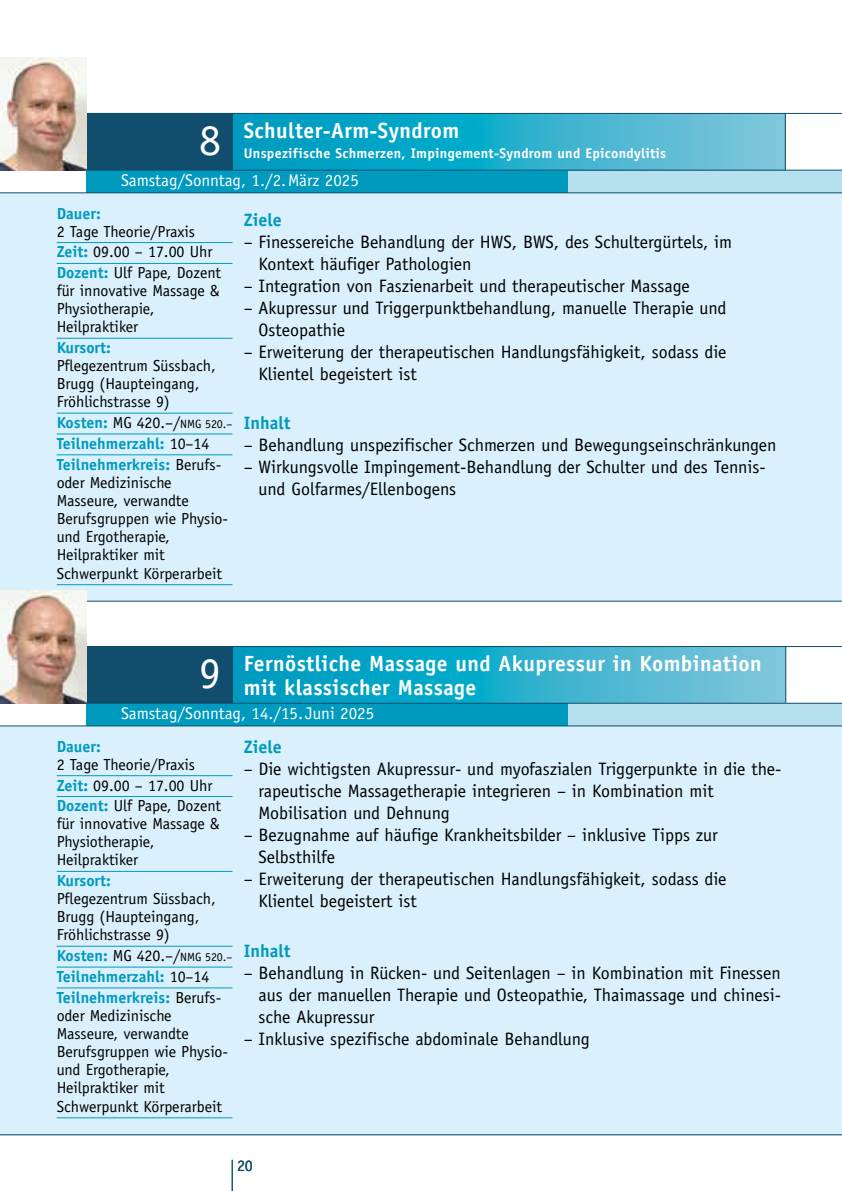
<style>
.page{position:relative;width:842px;height:1191px;background:#fff}
.page>*{position:absolute;margin:0;border:0;box-sizing:border-box;transform-origin:0 0}
.t1{font:44px "Officina Sans Std";color:#fff}
.t2{font:700 22px/24px "Officina Sans Std";letter-spacing:.02em;color:#fff}
.t3{font:18px/22px "Officina Sans Std";color:#000}
.t4{font:700 18px "Officina Sans Std";color:#009abf}
.t5{font:17px "Officina Sans Std";color:#fff}
.t6{font:16px/18.2px "Officina Sans Std";letter-spacing:-.005em;color:#000}
.t7{font:700 16px/20.8px "Officina Sans Std";color:#009abf}
.t8{font:16px "Officina Sans Std";color:#114e6e}
.t9{font:700 14px "Officina Sans Std";letter-spacing:.02em;color:#fff}
.s1{font-weight:700;color:#009abf}
.s2{font-weight:400;color:#000}
.s3{font-weight:400;font-size:12px;color:#000}
</style>
<div class="page">
<hr style="left:232px;top:1159px;width:1px;height:32px;background:#114e6e">
<div style="left:386px;top:170px;width:456px;height:23px;background:#b6e0ee"></div>
<div style="left:0;top:193px;width:842px;height:407px;background:#daf0fc"></div>
<div style="left:86px;top:170px;width:482px;height:23px;background:#009abf"></div>
<hr style="left:0;top:600px;width:842px;height:1px;background:#114e6e">
<div style="left:0;top:113px;width:232px;height:57px;background:#114e6e"></div>
<svg style="left:233px;top:114px;width:552px;height:56px;background:#2caecc"></svg>
<hr style="left:0;top:170px;width:842px;height:1px;background:#114e6e">
<hr style="left:57px;top:242px;width:175px;height:1px;background:#009abf">
<hr style="left:57px;top:263px;width:175px;height:1px;background:#009abf">
<hr style="left:57px;top:338px;width:175px;height:1px;background:#009abf">
<hr style="left:57px;top:413px;width:175px;height:1px;background:#009abf">
<hr style="left:57px;top:433px;width:175px;height:1px;background:#009abf">
<hr style="left:57px;top:454px;width:175px;height:1px;background:#009abf">
<hr style="left:57px;top:584px;width:175px;height:1px;background:#009abf">
<hr style="left:0;top:113px;width:842px;height:1px;background:#114e6e">
<hr style="left:0;top:192px;width:842px;height:1px;background:#114e6e">
<svg style="left:233px;top:647px;width:552px;height:55px;background:#2cafcc"></svg>
<div style="left:361px;top:703px;width:481px;height:23px;background:#b6e0ee"></div>
<div style="left:0;top:726px;width:842px;height:409px;background:#daf0fc"></div>
<div style="left:0;top:646px;width:232px;height:57px;background:#114e6e"></div>
<div style="left:86px;top:703px;width:482px;height:23px;background:#009abf"></div>
<hr style="left:0;top:1134px;width:842px;height:1px;background:#114e6e">
<hr style="left:0;top:646px;width:842px;height:1px;background:#114e6e">
<hr style="left:0;top:725px;width:842px;height:1px;background:#114e6e">
<hr style="left:57px;top:775px;width:175px;height:1px;background:#009abf">
<hr style="left:57px;top:796px;width:175px;height:1px;background:#009abf">
<hr style="left:57px;top:871px;width:175px;height:1px;background:#009abf">
<hr style="left:57px;top:946px;width:175px;height:1px;background:#009abf">
<hr style="left:57px;top:966px;width:175px;height:1px;background:#009abf">
<hr style="left:57px;top:987px;width:175px;height:1px;background:#009abf">
<hr style="left:57px;top:1117px;width:175px;height:1px;background:#009abf">
<hr style="left:0;top:702px;width:842px;height:1px;background:#114e6e">
<img style="left:0;top:57px;width:86px;height:114px">
<img style="left:0;top:590px;width:86px;height:113px">
<hr style="left:232px;top:113px;width:1px;height:57px;background:#114e6e">
<hr style="left:232px;top:646px;width:1px;height:57px;background:#114e6e">
<hr style="left:785px;top:646px;width:1px;height:56px;background:#114e6e">
<hr style="left:785px;top:113px;width:1px;height:57px;background:#114e6e">
<h1 class="t1" style="left:199px;top:114px;width:23px">8</h1>
<p class="t2" style="left:244px;top:118px;width:217px">Schulter-Arm-Syndrom</p>
<p class="t9" style="left:244px;top:144px;width:424px">Unspezifische Schmerzen, Impingement-Syndrom und Epicondylitis</p>
<p class="t5" style="left:121px;top:170px;width:239px">Samstag/Sonntag, 1./2.März 2025</p>
<p class="t4" style="left:244px;top:208px;width:39px">Ziele</p>
<p class="t3" style="left:259px;top:231px;width:475px;text-indent:-15px">– Finessereiche Behandlung der HWS, BWS, des Schultergürtels, im<br>Kontext häufiger Pathologien</p>
<p class="t3" style="left:244px;top:275px;width:448px">– Integration von Faszienarbeit und therapeutischer Massage</p>
<p class="t3" style="left:259px;top:297px;width:469px;text-indent:-15px">– Akupressur und Triggerpunktbehandlung, manuelle Therapie und<br>Osteopathie</p>
<p class="t3" style="left:259px;top:341px;width:469px;text-indent:-15px">– Erweiterung der therapeutischen Handlungsfähigkeit, sodass die<br>Klientel begeistert ist</p>
<p class="t4" style="left:244px;top:412px;width:48px">Inhalt</p>
<p class="t3" style="left:244px;top:434px;width:534px">– Behandlung unspezifischer Schmerzen und Bewegungseinschränkungen</p>
<p class="t3" style="left:259px;top:456px;width:509px;text-indent:-15px">– Wirkungsvolle Impingement-Behandlung der Schulter und des Tennis&shy;und Golfarmes/Ellenbogens</p>
<p class="t7" style="left:57px;top:202px;width:46px">Dauer:</p>
<p class="t6" style="left:57px;top:221px;width:166px;line-height:20.8px">2 Tage Theorie/Praxis<br><span class="s1">Zeit:</span> 09.00 – 17.00 Uhr<br><span class="s1">Dozent:</span> Ulf Pape, Dozent</p>
<p class="t6" style="left:57px;top:282px;width:165px">für innovative Massage &amp;<br>Physiotherapie,<br>Heilpraktiker</p>
<p class="t7" style="left:57px;top:337px;width:56px">Kursort:</p>
<p class="t6" style="left:57px;top:357px;width:161px">Pflegezentrum Süssbach,<br>Brugg (Haupteingang,<br>Fröhlichstrasse 9)</p>
<p class="t7" style="left:57px;top:412px;width:177px">Kosten: <span class="s2">MG 420.–/</span><span class="s3">NMG 520.–<br></span>Teilnehmerzahl: <span class="s2">10–14<br></span>Teilnehmerkreis: <span class="s2">Berufs-</span></p>
<p class="t6" style="left:57px;top:473px;width:173px">oder Medizinische<br>Masseure, verwandte<br>Berufsgruppen wie Physio&shy;und Ergotherapie,<br>Heilpraktiker mit<br>Schwerpunkt Körperarbeit</p>
<p class="t2" style="left:199px;top:651px;width:564px;text-indent:45px">Fernöstliche Massage und Akupressur in Kombination<br><sup>9</sup> mit klassischer Massage</p>
<p class="t5" style="left:121px;top:703px;width:255px">Samstag/Sonntag, 14./15. Juni 2025</p>
<p class="t4" style="left:244px;top:736px;width:39px">Ziele</p>
<p class="t3" style="left:259px;top:758px;width:524px;text-indent:-15px">– Die wichtigsten Akupressur- und myofaszialen Triggerpunkte in die the&shy;rapeutische Massagetherapie integrieren – in Kombination mit<br>Mobilisation und Dehnung</p>
<p class="t3" style="left:259px;top:824px;width:461px;text-indent:-15px">– Bezugnahme auf häufige Krankheitsbilder – inklusive Tipps zur<br>Selbsthilfe</p>
<p class="t3" style="left:259px;top:868px;width:469px;text-indent:-15px">– Erweiterung der therapeutischen Handlungsfähigkeit, sodass die<br>Klientel begeistert ist</p>
<p class="t4" style="left:244px;top:939px;width:48px">Inhalt</p>
<p class="t3" style="left:259px;top:961px;width:524px;text-align:justify;text-indent:-15px">– Behandlung in Rücken- und Seitenlagen – in Kombination mit Finessen aus der manuellen Therapie und Osteopathie, Thaimassage und chinesi&shy;sche Akupressur</p>
<p class="t3" style="left:244px;top:1027px;width:348px">– Inklusive spezifische abdominale Behandlung</p>
<p class="t7" style="left:57px;top:735px;width:46px">Dauer:</p>
<p class="t6" style="left:57px;top:754px;width:166px;line-height:20.8px">2 Tage Theorie/Praxis<br><span class="s1">Zeit:</span> 09.00 – 17.00 Uhr<br><span class="s1">Dozent:</span> Ulf Pape, Dozent</p>
<p class="t6" style="left:57px;top:815px;width:165px">für innovative Massage &amp;<br>Physiotherapie,<br>Heilpraktiker</p>
<p class="t7" style="left:57px;top:870px;width:56px">Kursort:</p>
<p class="t6" style="left:57px;top:890px;width:161px">Pflegezentrum Süssbach,<br>Brugg (Haupteingang,<br>Fröhlichstrasse 9)</p>
<p class="t7" style="left:57px;top:945px;width:177px">Kosten: <span class="s2">MG 420.–/</span><span class="s3">NMG 520.–<br></span>Teilnehmerzahl: <span class="s2">10–14<br></span>Teilnehmerkreis: <span class="s2">Berufs-</span></p>
<p class="t6" style="left:57px;top:1006px;width:173px">oder Medizinische<br>Masseure, verwandte<br>Berufsgruppen wie Physio&shy;und Ergotherapie,<br>Heilpraktiker mit<br>Schwerpunkt Körperarbeit</p>
<p class="t8" style="left:237px;top:1156px;width:17px">20</p>
</div>
